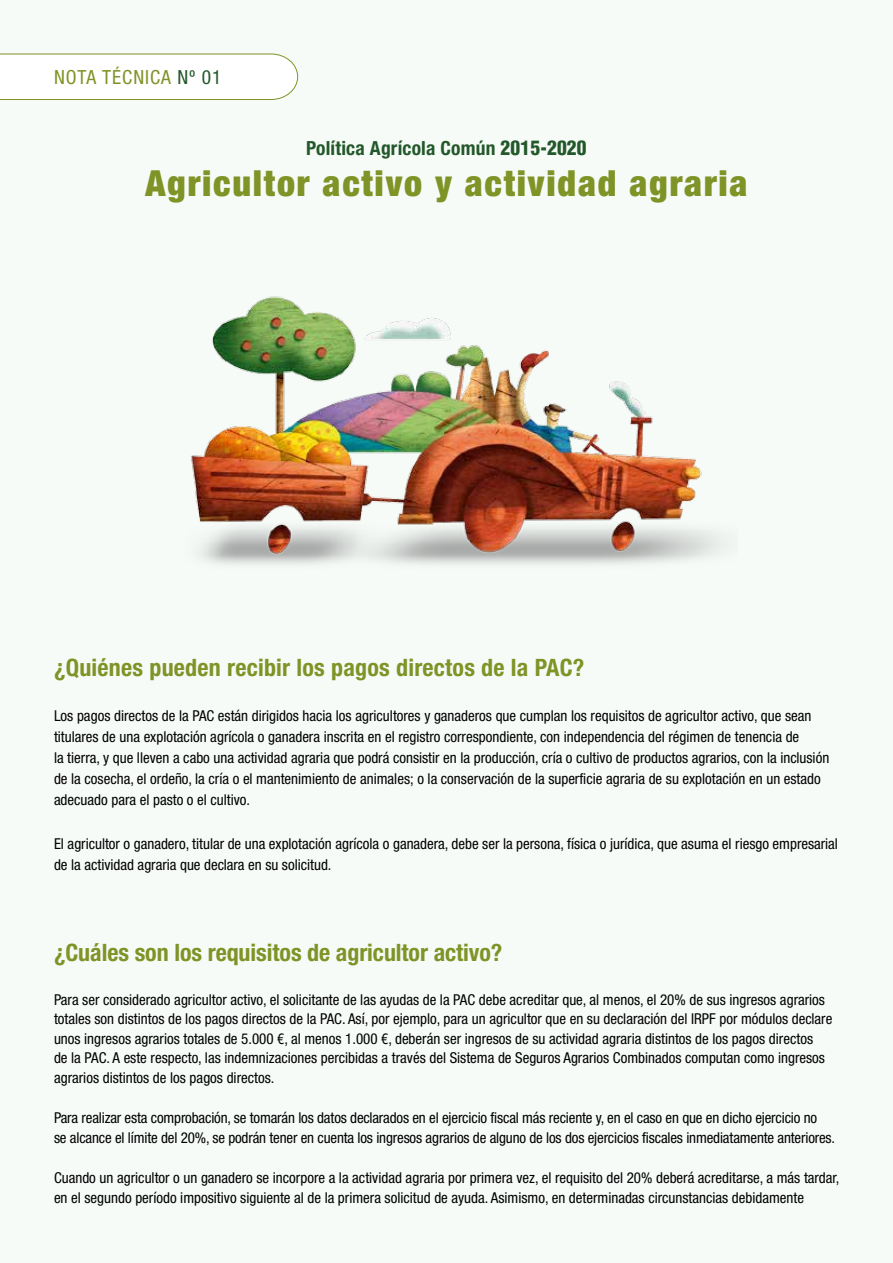
<style>
.page{position:relative;width:893px;height:1263px;background:#f7fbf8}
.page>*{position:absolute;margin:0;border:0;box-sizing:border-box;transform-origin:0 0}
.t1{font:900 condensed 36px "Helvetica Neue";letter-spacing:.05em;color:#809327}
.t2{font:700 condensed 24px "Helvetica Neue";letter-spacing:-.005em;color:#809327}
.t3{font:700 condensed 19.5px "Helvetica Neue";letter-spacing:.01em;color:#23582a}
.t4{font:condensed 19.5px "Helvetica Neue";letter-spacing:.05em;color:#809327}
.t5{font:condensed 15px/19.5px "Helvetica Neue";color:#000}
.s1{color:#23582a}
.s2{font-family:"Helvetica";font-weight:900}
</style>
<div class="page">
<svg style="left:0;top:53px;width:298px;height:47px"></svg>
<img style="left:191px;top:296px;width:532px;height:268px">
<h3 class="t4" style="left:54px;top:66px;width:169px">NOTA TÉCNICA <span class="s1">Nº 01</span></h3>
<h3 class="t3" style="left:306px;top:137px;width:282px">Política Agrícola Común <span class="s2">2015-2020</span></h3>
<h1 class="t1" style="left:145px;top:161px;width:604px">Agricultor activo y actividad agraria</h1>
<h2 class="t2" style="left:54px;top:653px;width:532px">¿Quiénes pueden recibir los pagos directos de la PAC?</h2>
<p class="t5" style="left:54px;top:705px;width:777px;line-height:21px">Los pagos directos de la PAC están dirigidos hacia los agricultores y ganaderos que cumplan los requisitos de agricultor activo, que sean titulares de una explotación agrícola o ganadera inscrita en el registro correspondiente, con independencia del régimen de tenencia de<br>la tierra, y que lleven a cabo una actividad agraria que podrá consistir en la producción, cría o cultivo de productos agrarios, con la inclusión de la cosecha, el ordeño, la cría o el mantenimiento de animales; o la conservación de la superficie agraria de su explotación en un estado adecuado para el pasto o el cultivo.</p>
<p class="t5" style="left:54px;top:833px;width:785px;line-height:21px">El agricultor o ganadero, titular de una explotación agrícola o ganadera, debe ser la persona, física o jurídica, que asuma el riesgo empresarial de la actividad agraria que declara en su solicitud.</p>
<h2 class="t2" style="left:54px;top:938px;width:450px">¿Cuáles son los requisitos de agricultor activo?</h2>
<p class="t5" style="left:54px;top:990px;width:780px">Para ser considerado agricultor activo, el solicitante de las ayudas de la PAC debe acreditar que, al menos, el 20% de sus ingresos agrarios totales son distintos de los pagos directos de la PAC. Así, por ejemplo, para un agricultor que en su declaración del IRPF por módulos declare unos ingresos agrarios totales de 5.000 €, al menos 1.000 €, deberán ser ingresos de su actividad agraria distintos de los pagos directos<br>de la PAC. A este respecto, las indemnizaciones percibidas a través del Sistema de Seguros Agrarios Combinados computan como ingresos agrarios distintos de los pagos directos.</p>
<p class="t5" style="left:54px;top:1108px;width:783px">Para realizar esta comprobación, se tomarán los datos declarados en el ejercicio fiscal más reciente y, en el caso en que en dicho ejercicio no<br>se alcance el límite del 20%, se podrán tener en cuenta los ingresos agrarios de alguno de los dos ejercicios fiscales inmediatamente anteriores.</p>
<p class="t5" style="left:54px;top:1168px;width:787px">Cuando un agricultor o un ganadero se incorpore a la actividad agraria por primera vez, el requisito del 20% deberá acreditarse, a más tardar, en el segundo período impositivo siguiente al de la primera solicitud de ayuda. Asimismo, en determinadas circunstancias debidamente</p>
</div>
